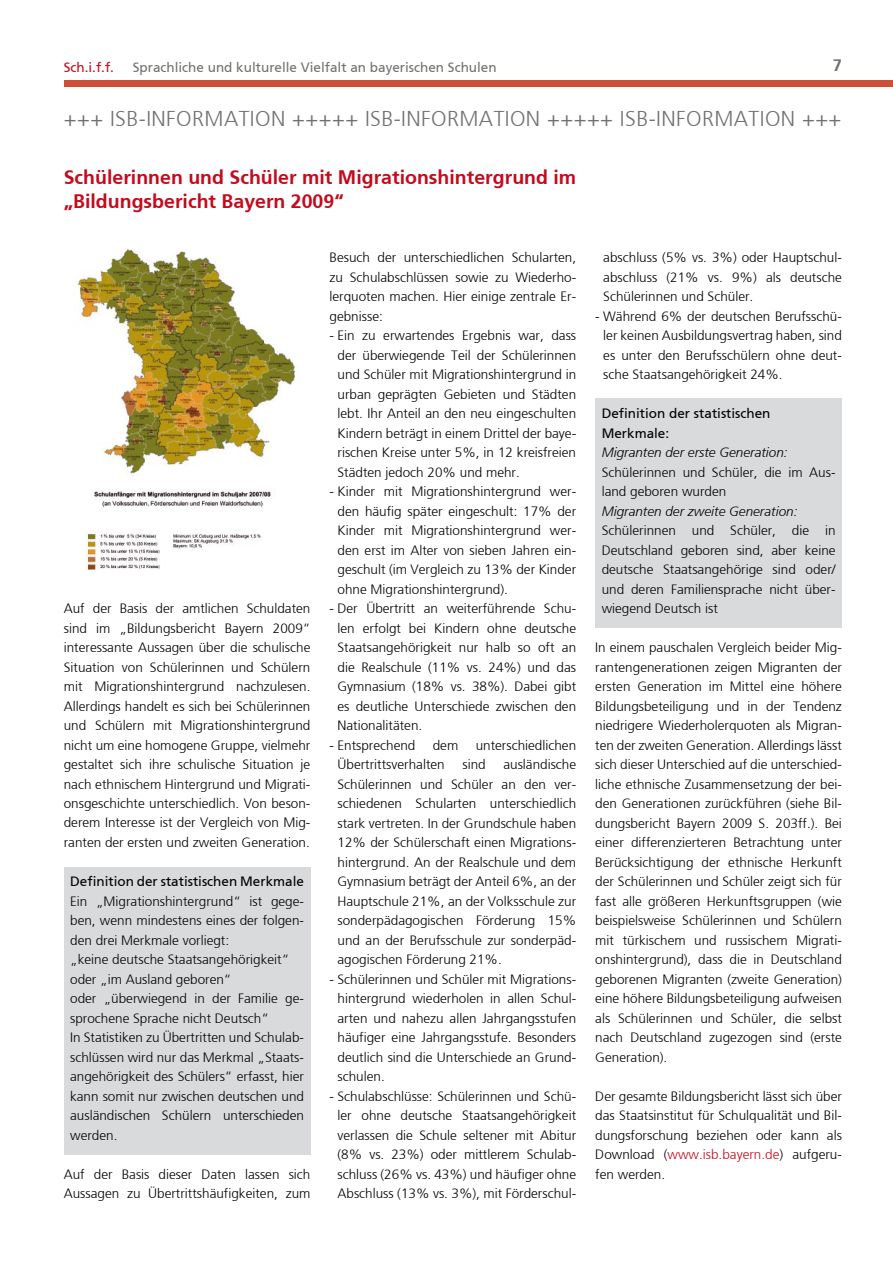
<style>
.page{position:relative;width:893px;height:1263px;background:#fff}
.page>*{position:absolute;margin:0;border:0;box-sizing:border-box;transform-origin:0 0}
.t1{font:300 21.45px "Frutiger";letter-spacing:.02em;color:#707172}
.t2{font:700 19.5px/24px "Frutiger";color:#c50a1d}
.t3{font:700 16.5px "Frutiger";color:#707172}
.t4{font:300 13.5px/19.5px "Frutiger";color:#000;text-align:justify}
.t5{font:13.5px/19.5px "Frutiger Roman";color:#000}
.t6{font:italic 300 13.5px "Frutiger";color:#000}
.t7{font:13.5px "Frutiger Roman";color:#707172}
.t8{font:13.5px "Frutiger Roman";color:#c50a1d}
.s1{color:#c50a1d}
</style>
<div class="page">
<div style="left:64px;top:80px;width:829px;height:7px;background:#cf4e37"></div>
<div style="left:595px;top:399px;width:247px;height:229px;background:#d9dadb"></div>
<div style="left:64px;top:867px;width:246px;height:287px;background:#d9dadb"></div>
<img style="left:74px;top:248px;width:222px;height:322px">
<p class="t8" style="left:64px;top:60px;width:52px">Sch.i.f.f.</p>
<p class="t7" style="left:133px;top:60px;width:365px">Sprachliche und kulturelle Vielfalt an bayerischen Schulen</p>
<p class="t3" style="left:833px;top:55px;width:11px">7</p>
<h1 class="t1" style="left:64px;top:106px;width:779px">+++ ISB-INFORMATION +++++ ISB-INFORMATION +++++ ISB-INFORMATION +++</h1>
<h2 class="t2" style="left:64px;top:166px;width:514px">Schülerinnen und Schüler mit Migrationshintergrund im „Bildungsbericht Bayern 2009“</h2>
<p class="t4" style="left:64px;top:599px;width:248px">Auf der Basis der amtlichen Schuldaten sind im „Bildungsbericht Bayern 2009“ interessante Aussagen über die schulische Situation von Schülerinnen und Schülern mit Migrationshintergrund nachzulesen.<br>Allerdings handelt es sich bei Schülerinnen und Schülern mit Migrationshintergrund nicht um eine homogene Gruppe, vielmehr gestaltet sich ihre schulische Situation je nach ethnischem Hintergrund und Migrati&shy;onsgeschichte unterschiedlich. Von beson&shy;derem Interesse ist der Vergleich von Mig&shy;ranten der ersten und zweiten Generation.</p>
<p class="t5" style="left:70px;top:872px;width:235px">Definition der statistischen Merkmale</p>
<p class="t4" style="left:70px;top:892px;width:235px;text-align:left">Ein „Migrationshintergrund“ ist gege&shy;ben, wenn mindestens eines der folgen&shy;den drei Merkmale vorliegt:<br>„keine deutsche Staatsangehörigkeit“ oder „im Ausland geboren“<br>oder „überwiegend in der Familie ge&shy;sprochene Sprache nicht Deutsch“<br>In Statistiken zu Übertritten und Schulab&shy;schlüssen wird nur das Merkmal „Staats&shy;angehörigkeit des Schülers“ erfasst, hier kann somit nur zwischen deutschen und ausländischen Schülern unterschieden werden.</p>
<p class="t4" style="left:64px;top:1164px;width:248px">Auf der Basis dieser Daten lassen sich<br>Aussagen zu Übertrittshäufigkeiten, zum</p>
<p class="t4" style="left:330px;top:248px;width:248px">Besuch der unterschiedlichen Schularten, zu Schulabschlüssen sowie zu Wiederho&shy;lerquoten machen. Hier einige zentrale Er&shy;gebnisse:</p>
<p class="t4" style="left:338px;top:326px;width:240px;text-indent:-8px">- Ein zu erwartendes Ergebnis war, dass der überwiegende Teil der Schülerinnen und Schüler mit Migrationshintergrund in urban geprägten Gebieten und Städten lebt. Ihr Anteil an den neu eingeschulten Kindern beträgt in einem Drittel der baye&shy;rischen Kreise unter 5%, in 12 kreisfreien Städten jedoch 20% und mehr.</p>
<p class="t4" style="left:338px;top:482px;width:240px;text-indent:-8px">- Kinder mit Migrationshintergrund wer&shy;den häufig später eingeschult: 17% der Kinder mit Migrationshintergrund wer&shy;den erst im Alter von sieben Jahren ein&shy;geschult (im Vergleich zu 13% der Kinder ohne Migrationshintergrund).</p>
<p class="t4" style="left:338px;top:599px;width:240px;text-indent:-8px">- Der Übertritt an weiterführende Schu&shy;len erfolgt bei Kindern ohne deutsche Staatsangehörigkeit nur halb so oft an die Realschule (11% vs. 24%) und das Gymnasium (18% vs. 38%). Dabei gibt es deutliche Unterschiede zwischen den Nationalitäten.</p>
<p class="t4" style="left:330px;top:735px;width:87px">- Entsprechend</p>
<p class="t4" style="left:433px;top:735px;width:27px">dem</p>
<p class="t4" style="left:476px;top:735px;width:102px">unterschiedlichen</p>
<p class="t4" style="left:338px;top:755px;width:109px">Übertrittsverhalten</p>
<p class="t4" style="left:462px;top:755px;width:25px">sind</p>
<p class="t4" style="left:338px;top:755px;width:240px;text-indent:166px">ausländische Schülerinnen und Schüler an den ver&shy;schiedenen Schularten unterschiedlich stark vertreten. In der Grundschule haben 12% der Schülerschaft einen Migrations&shy;hintergrund. An der Realschule und dem Gymnasium beträgt der Anteil 6%, an der Hauptschule 21%, an der Volksschule zur sonderpädagogischen Förderung 15% und an der Berufsschule zur sonderpäd&shy;agogischen Förderung 21%.</p>
<p class="t4" style="left:338px;top:969px;width:240px;text-indent:-8px">- Schülerinnen und Schüler mit Migrations&shy;hintergrund wiederholen in allen Schul&shy;arten und nahezu allen Jahrgangsstufen häufiger eine Jahrgangsstufe. Besonders deutlich sind die Unterschiede an Grund&shy;schulen.</p>
<p class="t4" style="left:330px;top:1086px;width:248px;text-align:center">- Schulabschlüsse: Schülerinnen und Schü&shy;ler ohne deutsche Staatsangehörigkeit verlassen die Schule seltener mit Abitur (8% vs. 23%) oder mittlerem Schulab&shy;schluss (26% vs. 43%) und häufiger ohne Abschluss (13% vs. 3%), mit Förderschul-</p>
<p class="t4" style="left:603px;top:248px;width:240px">abschluss (5% vs. 3%) oder Hauptschul&shy;abschluss (21% vs. 9%) als deutsche Schülerinnen und Schüler.</p>
<p class="t4" style="left:603px;top:307px;width:240px;text-indent:-8px">- Während 6% der deutschen Berufsschü&shy;ler keinen Ausbildungsvertrag haben, sind es unter den Berufsschülern ohne deut&shy;sche Staatsangehörigkeit 24%.</p>
<p class="t5" style="left:602px;top:404px;width:170px">Definition der statistischen<br>Merkmale:</p>
<p class="t6" style="left:602px;top:445px;width:188px">Migranten der erste Generation:</p>
<p class="t4" style="left:602px;top:463px;width:235px">Schülerinnen und Schüler, die im Aus&shy;land geboren wurden</p>
<p class="t6" style="left:602px;top:503px;width:197px">Migranten der zweite Generation:</p>
<p class="t4" style="left:602px;top:521px;width:235px">Schülerinnen und Schüler, die in Deutschland geboren sind, aber keine deutsche Staatsangehörige sind oder/ und deren Familiensprache nicht über&shy;wiegend Deutsch ist</p>
<p class="t4" style="left:595px;top:638px;width:248px">In einem pauschalen Vergleich beider Mig&shy;rantengenerationen zeigen Migranten der ersten Generation im Mittel eine höhere Bildungsbeteiligung und in der Tendenz niedrigere Wiederholerquoten als Migran&shy;ten der zweiten Generation. Allerdings lässt sich dieser Unterschied auf die unterschied&shy;liche ethnische Zusammensetzung der bei&shy;den Generationen zurückführen (siehe Bil&shy;dungsbericht Bayern 2009 S. 203ff.). Bei einer differenzierteren Betrachtung unter Berücksichtigung der ethnische Herkunft der Schülerinnen und Schüler zeigt sich für fast alle größeren Herkunftsgruppen (wie beispielsweise Schülerinnen und Schülern mit türkischem und russischem Migrati&shy;onshintergrund), dass die in Deutschland geborenen Migranten (zweite Generation) eine höhere Bildungsbeteiligung aufweisen als Schülerinnen und Schüler, die selbst nach Deutschland zugezogen sind (erste Generation).</p>
<p class="t4" style="left:595px;top:1086px;width:248px">Der gesamte Bildungsbericht lässt sich über das Staatsinstitut für Schulqualität und Bil&shy;dungsforschung beziehen oder kann als Download (<span class="s1">www.isb.bayern.de</span>) aufgeru&shy;fen werden.</p>
</div>
